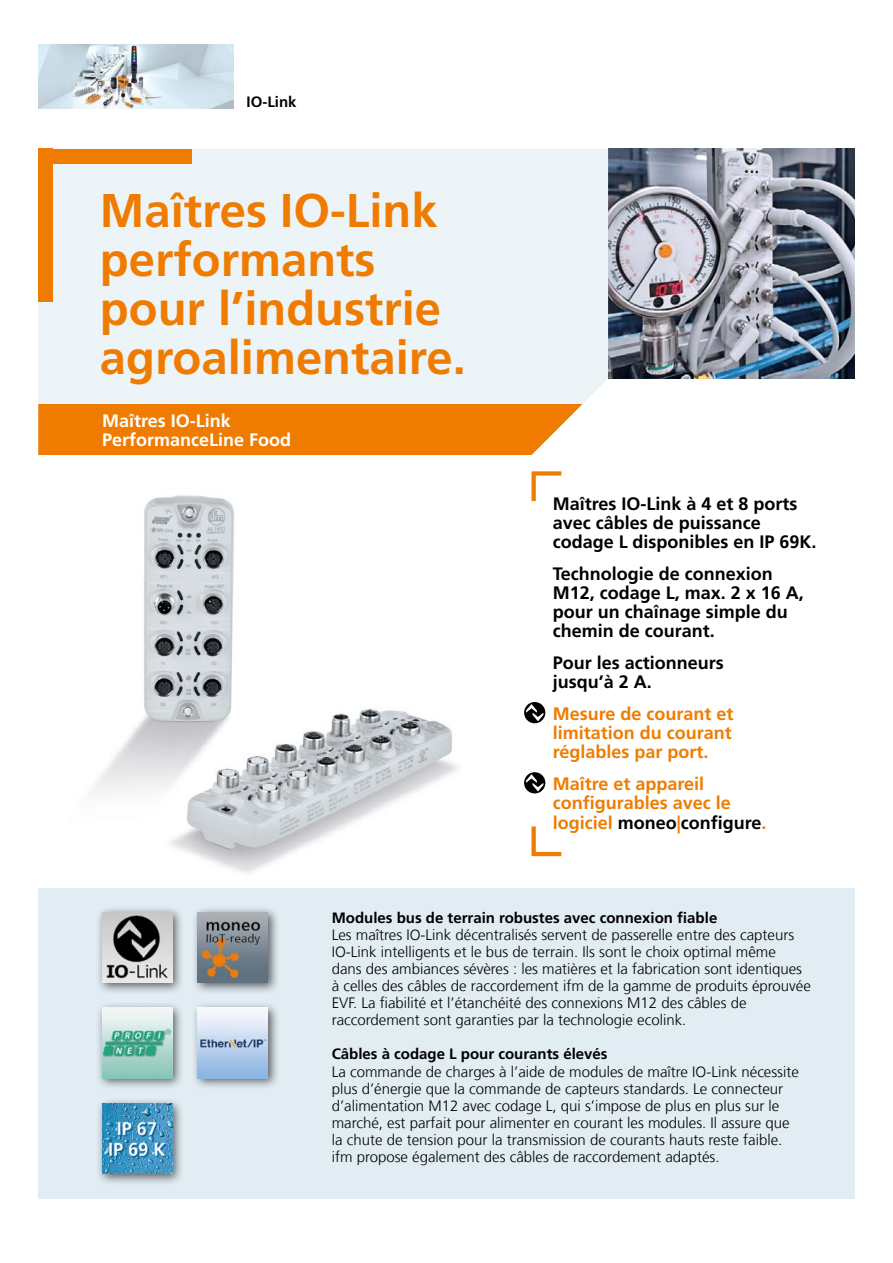
<style>
.page{position:relative;width:893px;height:1263px;background:#fff}
.page>*{position:absolute;margin:0;border:0;box-sizing:border-box;transform-origin:0 0}
.Box_Headline{font:700 47.25px/48.9px "Frutiger LT Com";color:#ef7c00}
.Features{font:700 18px/19.2px "Frutiger LT Com";color:#000}
.Features_orange{font:700 18px/19.2px "Frutiger LT Com";color:#ef7c00;text-align:justify}
.t1{font:700 18px/19.2px "Frutiger LT Com";color:#fff}
.Tabelle_Headline{font:300 15px/17px "Frutiger LT Com";color:#000}
.Box_Produktgruppe{font:700 15px "Frutiger LT Com";color:#000}
.s1{color:#000}
.s2{font-weight:700}
</style>
<div class="page">
<img style="left:38px;top:495px;width:468px;height:394px">
<img style="left:608px;top:149px;width:247px;height:229px">
<div style="left:38px;top:889px;width:817px;height:310px;background:#e1ecf3"></div>
<div style="left:38px;top:149px;width:570px;height:255px;background:#edf4f8"></div>
<div style="left:38px;top:404px;width:545px;height:51px;background:#ef7c00"></div>
<div style="left:38px;top:149px;width:153px;height:15px;background:#ef7c00"></div>
<div style="left:38px;top:149px;width:15px;height:153px;background:#ef7c00"></div>
<div style="left:96px;top:906px;width:89px;height:88px;background:#000;opacity:.6"></div>
<img style="left:102px;top:912px;width:70px;height:70px">
<div style="left:192px;top:906px;width:88px;height:88px;background:#000;opacity:.6"></div>
<img style="left:198px;top:912px;width:70px;height:70px">
<div style="left:96px;top:1001px;width:89px;height:89px;background:#000;opacity:.6"></div>
<img style="left:102px;top:1008px;width:70px;height:70px">
<img style="left:38px;top:45px;width:196px;height:63px">
<div style="left:192px;top:1001px;width:88px;height:89px;background:#000;opacity:.6"></div>
<img style="left:198px;top:1008px;width:70px;height:70px">
<div style="left:96px;top:1097px;width:89px;height:89px;background:#000;opacity:.6"></div>
<img style="left:102px;top:1103px;width:70px;height:71px">
<svg style="left:531px;top:471px;width:30px;height:30px"></svg>
<svg style="left:524px;top:702px;width:21px;height:21px"></svg>
<svg style="left:526px;top:704px;width:17px;height:17px"></svg>
<svg style="left:524px;top:772px;width:21px;height:21px"></svg>
<svg style="left:526px;top:774px;width:17px;height:17px"></svg>
<svg style="left:531px;top:826px;width:30px;height:30px"></svg>
<p class="Box_Produktgruppe" style="left:247px;top:93px;width:52px">IO-Link</p>
<p class="Box_Headline" style="left:100px;top:186px;width:367px">Maîtres IO-Link performants pour l’industrie agroalimentaire.</p>
<p class="t1" style="left:102px;top:411px;width:191px">Maîtres IO-Link<br>PerformanceLine Food</p>
<p class="Features" style="left:553px;top:494px;width:265px">Maîtres IO-Link à 4 et 8 ports avec câbles de puissance codage L disponibles en IP 69K.</p>
<p class="Features" style="left:553px;top:564px;width:253px">Technologie de connexion<br>M12, codage L, max. 2 x 16 A, pour un chaînage simple du chemin de courant.</p>
<p class="Features" style="left:553px;top:653px;width:173px">Pour les actionneurs jusqu’à 2 A.</p>
<p class="Features_orange" style="left:553px;top:704px;width:182px">Mesure de courant et limitation du courant réglables par port.</p>
<p class="Features_orange" style="left:553px;top:774px;width:215px;text-align:left">Maître et appareil configurables avec le logiciel <span class="s1">moneo</span>|<span class="s1">configure</span>.</p>
<p class="Tabelle_Headline" style="left:332px;top:910px;width:481px"><span class="s2">Modules bus de terrain robustes avec connexion fiable<br></span>Les maîtres IO-Link décentralisés servent de passerelle entre des capteurs IO-Link intelligents et le bus de terrain. Ils sont le choix optimal même<br>dans des ambiances sévères : les matières et la fabrication sont identiques à celles des câbles de raccordement ifm de la gamme de produits éprouvée EVF. La fiabilité et l’étanchéité des connexions M12 des câbles de raccordement sont garanties par la technologie ecolink.</p>
<p class="Tabelle_Headline" style="left:332px;top:1046px;width:469px"><span class="s2">Câbles à codage L pour courants élevés<br></span>La commande de charges à l’aide de modules de maître IO-Link nécessite plus d’énergie que la commande de capteurs standards. Le connecteur d’alimentation M12 avec codage L, qui s’impose de plus en plus sur le marché, est parfait pour alimenter en courant les modules. Il assure que la chute de tension pour la transmission de courants hauts reste faible. ifm propose également des câbles de raccordement adaptés.</p>
</div>
